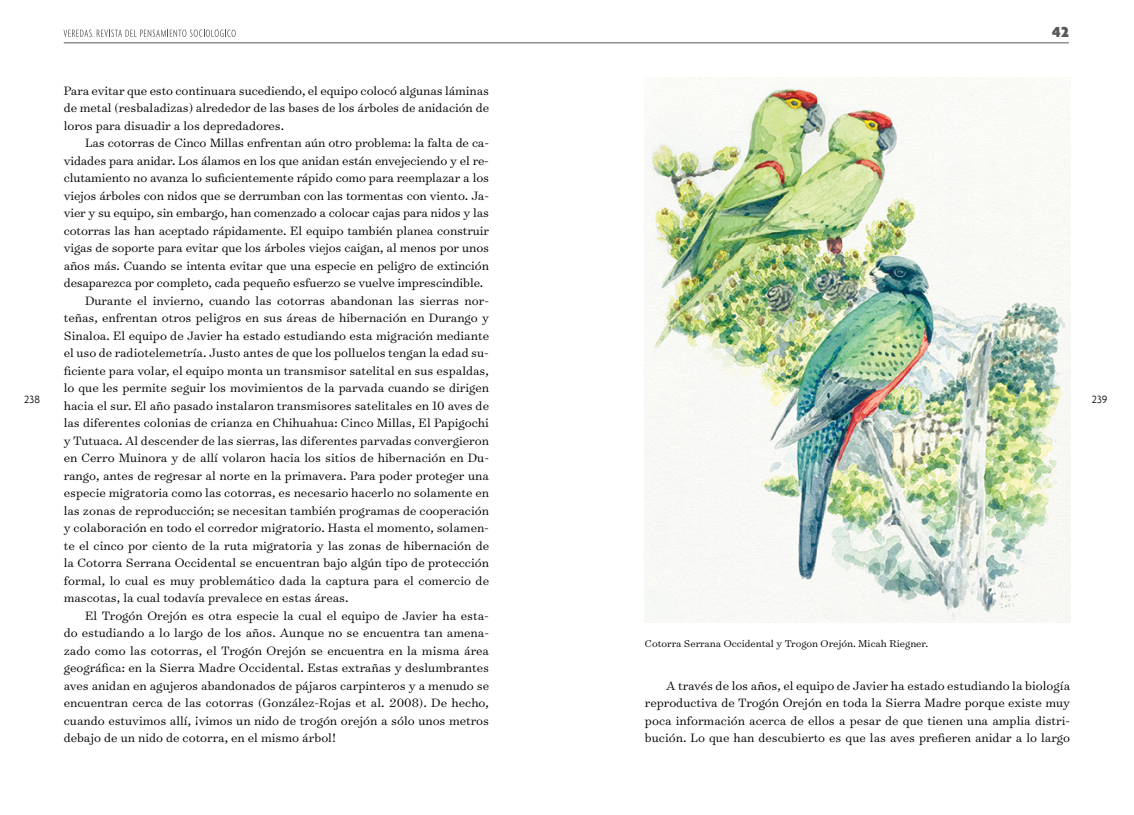
<style>
.page{position:relative;width:1134px;height:815px;background:#fff}
.page>*{position:absolute;margin:0;border:0;box-sizing:border-box;transform-origin:0 0}
.t1{font:900 15.62px "Agenda";color:#58595b}
.t2{font:300 13.75px/17.5px "Surveyor Text";color:#000;text-align:justify}
.t3{font:300 11.25px "Surveyor Text";color:#000}
.t4{font:300 11.25px "Agenda";letter-spacing:.02em;color:#000}
</style>
<div class="page">
<hr style="left:64px;top:43px;width:1005px;height:1px;background:#58595b">
<svg style="left:64px;top:29px;width:172px;height:8px"></svg>
<img style="left:645px;top:78px;width:425px;height:545px">
<p class="t1" style="left:1052px;top:23px;width:18px">42</p>
<p class="t2" style="left:64px;top:81px;width:427px">Para evitar que esto continuara sucediendo, el equipo colocó algunas láminas de metal (resbaladizas) alrededor de las bases de los árboles de anidación de loros para disuadir a los depredadores.</p>
<p class="t2" style="left:85px;top:134px;width:405px">Las cotorras de Cinco Millas enfrentan aún otro problema: la falta de ca-</p>
<p class="t2" style="left:64px;top:151px;width:427px">vidades para anidar. Los álamos en los que anidan están envejeciendo y el re-</p>
<p class="t2" style="left:64px;top:169px;width:427px">clutamiento no avanza lo suficientemente rápido como para reemplazar a los</p>
<p class="t2" style="left:64px;top:186px;width:427px">viejos árboles con nidos que se derrumban con las tormentas con viento. Ja-</p>
<p class="t2" style="left:64px;top:204px;width:427px">vier y su equipo, sin embargo, han comenzado a colocar cajas para nidos y las</p>
<p class="t2" style="left:64px;top:221px;width:427px">cotorras las han aceptado rápidamente. El equipo también planea construir</p>
<p class="t2" style="left:64px;top:239px;width:427px">vigas de soporte para evitar que los árboles viejos caigan, al menos por unos</p>
<p class="t2" style="left:64px;top:256px;width:427px">años más. Cuando se intenta evitar que una especie en peligro de extinción</p>
<p class="t2" style="left:64px;top:274px;width:421px">desaparezca por completo, cada pequeño esfuerzo se vuelve imprescindible.</p>
<p class="t2" style="left:85px;top:291px;width:405px">Durante el invierno, cuando las cotorras abandonan las sierras nor-</p>
<p class="t2" style="left:64px;top:309px;width:427px">teñas, enfrentan otros peligros en sus áreas de hibernación en Durango y</p>
<p class="t2" style="left:64px;top:326px;width:427px">Sinaloa. El equipo de Javier ha estado estudiando esta migración mediante</p>
<p class="t2" style="left:64px;top:344px;width:427px">el uso de radiotelemetría. Justo antes de que los polluelos tengan la edad su-</p>
<p class="t2" style="left:64px;top:361px;width:427px">ficiente para volar, el equipo monta un transmisor satelital en sus espaldas,</p>
<p class="t2" style="left:64px;top:379px;width:427px">lo que les permite seguir los movimientos de la parvada cuando se dirigen</p>
<p class="t2" style="left:64px;top:396px;width:427px">hacia el sur. El año pasado instalaron transmisores satelitales en 10 aves de</p>
<p class="t2" style="left:64px;top:414px;width:427px">las diferentes colonias de crianza en Chihuahua: Cinco Millas, El Papigochi</p>
<p class="t2" style="left:64px;top:431px;width:427px">y Tutuaca. Al descender de las sierras, las diferentes parvadas convergieron</p>
<p class="t2" style="left:64px;top:449px;width:427px">en Cerro Muinora y de allí volaron hacia los sitios de hibernación en Du-</p>
<p class="t2" style="left:64px;top:466px;width:427px">rango, antes de regresar al norte en la primavera. Para poder proteger una</p>
<p class="t2" style="left:64px;top:484px;width:427px">especie migratoria como las cotorras, es necesario hacerlo no solamente en</p>
<p class="t2" style="left:64px;top:501px;width:427px">las zonas de reproducción; se necesitan también programas de cooperación</p>
<p class="t2" style="left:64px;top:519px;width:427px">y colaboración en todo el corredor migratorio. Hasta el momento, solamen-</p>
<p class="t2" style="left:64px;top:536px;width:427px">te el cinco por ciento de la ruta migratoria y las zonas de hibernación de</p>
<p class="t2" style="left:64px;top:554px;width:427px">la Cotorra Serrana Occidental se encuentran bajo algún tipo de protección</p>
<p class="t2" style="left:64px;top:571px;width:427px">formal, lo cual es muy problemático dada la captura para el comercio de</p>
<p class="t2" style="left:64px;top:589px;width:286px">mascotas, la cual todavía prevalece en estas áreas.</p>
<p class="t2" style="left:85px;top:606px;width:405px">El Trogón Orejón es otra especie la cual el equipo de Javier ha esta-</p>
<p class="t2" style="left:64px;top:624px;width:427px">do estudiando a lo largo de los años. Aunque no se encuentra tan amena-</p>
<p class="t2" style="left:64px;top:641px;width:427px">zado como las cotorras, el Trogón Orejón se encuentra en la misma área</p>
<p class="t2" style="left:64px;top:659px;width:427px">geográfica: en la Sierra Madre Occidental. Estas extrañas y deslumbrantes</p>
<p class="t2" style="left:64px;top:676px;width:427px">aves anidan en agujeros abandonados de pájaros carpinteros y a menudo se</p>
<p class="t2" style="left:64px;top:694px;width:427px">encuentran cerca de las cotorras (González-Rojas et al. 2008). De hecho,</p>
<p class="t2" style="left:64px;top:711px;width:427px">cuando estuvimos allí, ¡vimos un nido de trogón orejón a sólo unos metros</p>
<p class="t2" style="left:64px;top:729px;width:274px">debajo de un nido de cotorra, en el mismo árbol!</p>
<p class="t4" style="left:24px;top:392px;width:17px">238</p>
<p class="t4" style="left:1092px;top:392px;width:17px">239</p>
<p class="t3" style="left:645px;top:637px;width:285px">Cotorra Serrana Occidental y Trogon Orejón. Micah Riegner.</p>
<p class="t2" style="left:645px;top:676px;width:427px;text-indent:21px">A través de los años, el equipo de Javier ha estado estudiando la biología reproductiva de Trogón Orejón en toda la Sierra Madre porque existe muy poca información acerca de ellos a pesar de que tienen una amplia distri&shy;bución. Lo que han descubierto es que las aves prefieren anidar a lo largo</p>
</div>
